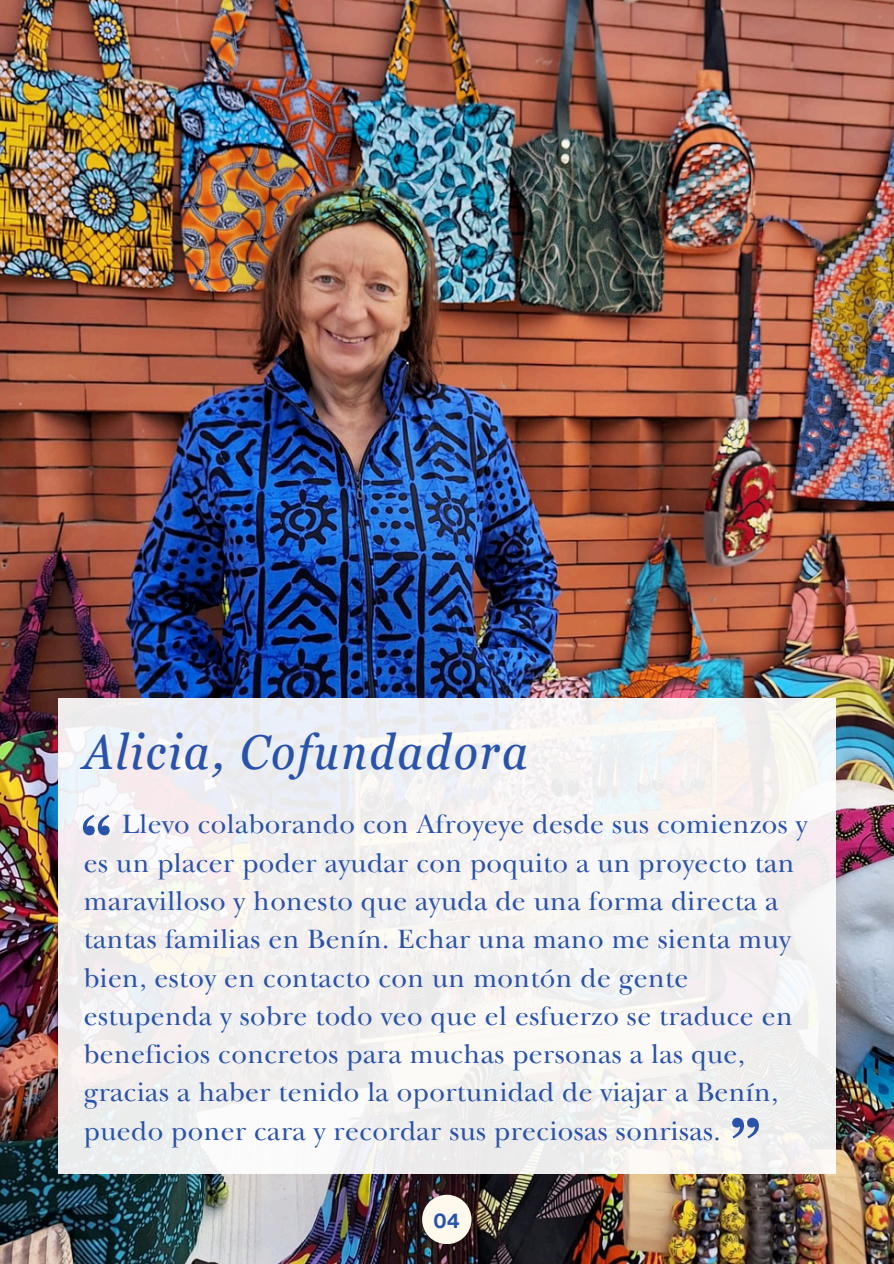
<style>
.page{position:relative;width:894px;height:1264px;background:#fff}
.page>*{position:absolute;margin:0;border:0;box-sizing:border-box;transform-origin:0 0}
.t1{font:700 66.45px "New Baskerville ITC Pro";color:#2952ab}
.t2{font:italic condensed 48.9px "Georgia Pro";letter-spacing:.04em;color:#2952ab}
.t3{font:27.75px/38.2px "New Baskerville ITC Pro";letter-spacing:.015em;color:#2952ab}
.t4{font:700 19.95px "Helvetica Now Text";color:#2952ab}
</style>
<div class="page">
<img style="left:0;top:0;width:893px;height:1263px">
<div style="left:422px;top:1194px;width:49px;height:50px;background:#fff9ed;border-radius:50%"></div>
<div style="left:58px;top:698px;width:777px;height:476px;background:#f3f1f1"></div>
<p class="t2" style="left:84px;top:724px;width:445px">Alicia, Cofundadora</p>
<p class="t1" style="left:80px;top:814px;width:35px">“</p>
<p class="t3" style="left:84px;top:809px;width:725px;text-indent:38px">Llevo colaborando con Afroyeye desde sus comienzos y es un placer poder ayudar con poquito a un proyecto tan maravilloso y honesto que ayuda de una forma directa a tantas familias en Benín. Echar una mano me sienta muy bien, estoy en contacto con un montón de gente estupenda y sobre todo veo que el esfuerzo se traduce en beneficios concretos para muchas personas a las que, gracias a haber tenido la oportunidad de viajar a Benín, puedo poner cara y recordar sus preciosas sonrisas.</p>
<p class="t1" style="left:728px;top:1117px;width:35px">”</p>
<h1 class="t4" style="left:433px;top:1205px;width:28px">04</h1>
</div>
